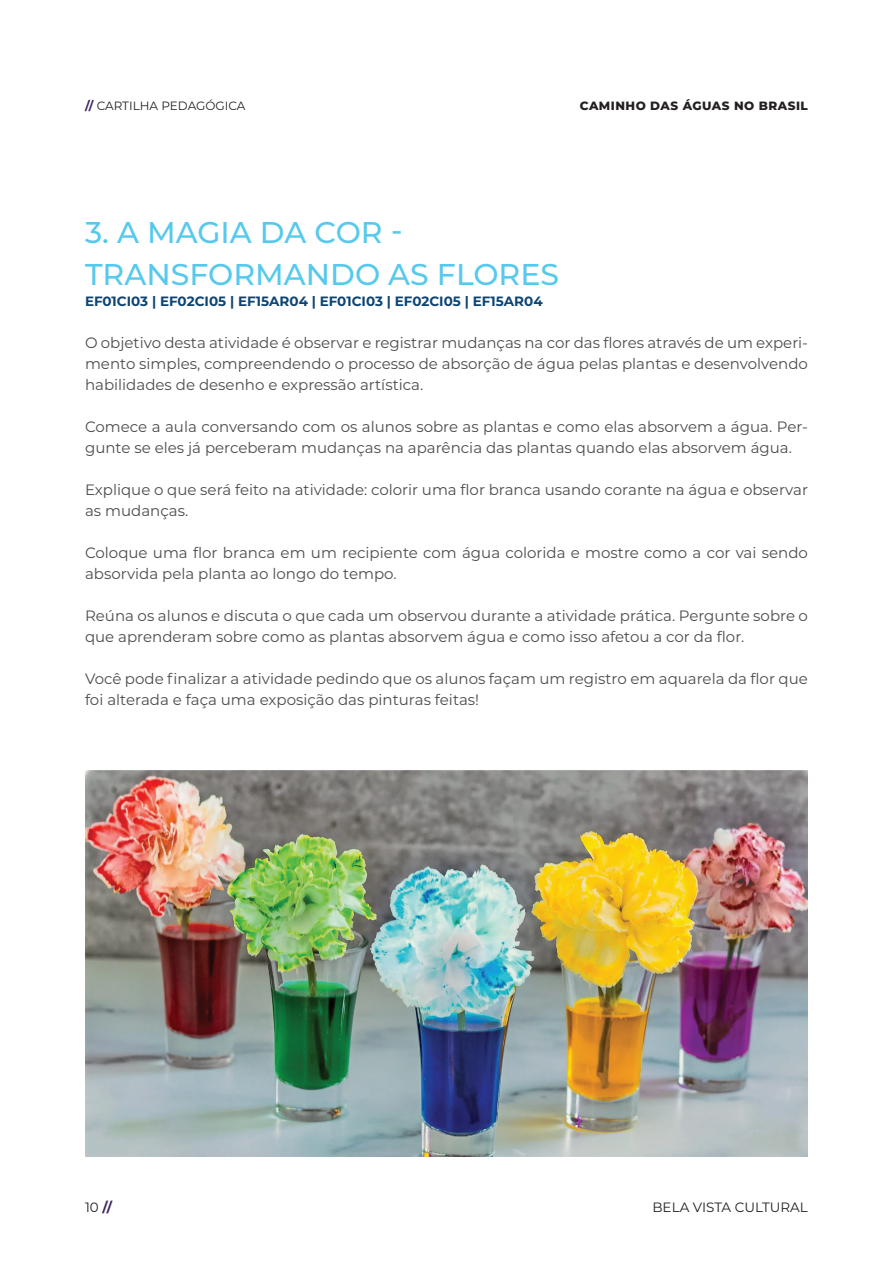
<style>
.page{position:relative;width:893px;height:1263px;background:#fff}
.page>*{position:absolute;margin:0;border:0;box-sizing:border-box;transform-origin:0 0}
.t1{font:500 30px/42px "Montserrat";color:#56c9ec}
.t2{font:15px/21px "Montserrat";color:#4b4c4d}
.t3{font:700 13.5px "Montserrat";color:#0d4472}
.t4{font:13.5px "Montserrat";color:#231f20}
.t5{font:800 12px "Montserrat";letter-spacing:.04em;color:#231f20}
.t6{font:12px "Montserrat";color:#231f20}
.s1{font-weight:700;color:#3d2565}
</style>
<div class="page">
<img style="left:85px;top:770px;width:723px;height:387px">
<p class="t6" style="left:85px;top:97px;width:162px"><span class="s1">//</span> CARTILHA PEDAGÓGICA</p>
<p class="t5" style="left:580px;top:97px;width:230px">CAMINHO DAS ÁGUAS NO BRASIL</p>
<h1 class="t1" style="left:85px;top:210px;width:476px">3. A MAGIA DA COR -<br>TRANSFORMANDO AS FLORES</h1>
<p class="t3" style="left:85px;top:291px;width:459px">EF01CI03 | EF02CI05 | EF15AR04 | EF01CI03 | EF02CI05 | EF15AR04</p>
<p class="t2" style="left:85px;top:332px;width:724px;text-align:justify">O objetivo desta atividade é observar e registrar mudanças na cor das flores através de um experi&shy;mento simples, compreendendo o processo de absorção de água pelas plantas e desenvolvendo habilidades de desenho e expressão artística.</p>
<p class="t2" style="left:85px;top:416px;width:724px">Comece a aula conversando com os alunos sobre as plantas e como elas absorvem a água. Per&shy;gunte se eles já perceberam mudanças na aparência das plantas quando elas absorvem água.</p>
<p class="t2" style="left:85px;top:479px;width:724px">Explique o que será feito na atividade: colorir uma flor branca usando corante na água e observar as mudanças.</p>
<p class="t2" style="left:85px;top:542px;width:724px">Coloque uma flor branca em um recipiente com água colorida e mostre como a cor vai sendo absorvida pela planta ao longo do tempo.</p>
<p class="t2" style="left:85px;top:605px;width:724px">Reúna os alunos e discuta o que cada um observou durante a atividade prática. Pergunte sobre o que aprenderam sobre como as plantas absorvem água e como isso afetou a cor da flor.</p>
<p class="t2" style="left:85px;top:668px;width:724px">Você pode finalizar a atividade pedindo que os alunos façam um registro em aquarela da flor que foi alterada e faça uma exposição das pinturas feitas!</p>
<p class="t4" style="left:85px;top:1198px;width:28px">10 <span class="s1">//</span></p>
<p class="t4" style="left:652px;top:1198px;width:157px">BELA VISTA CULTURAL</p>
</div>
